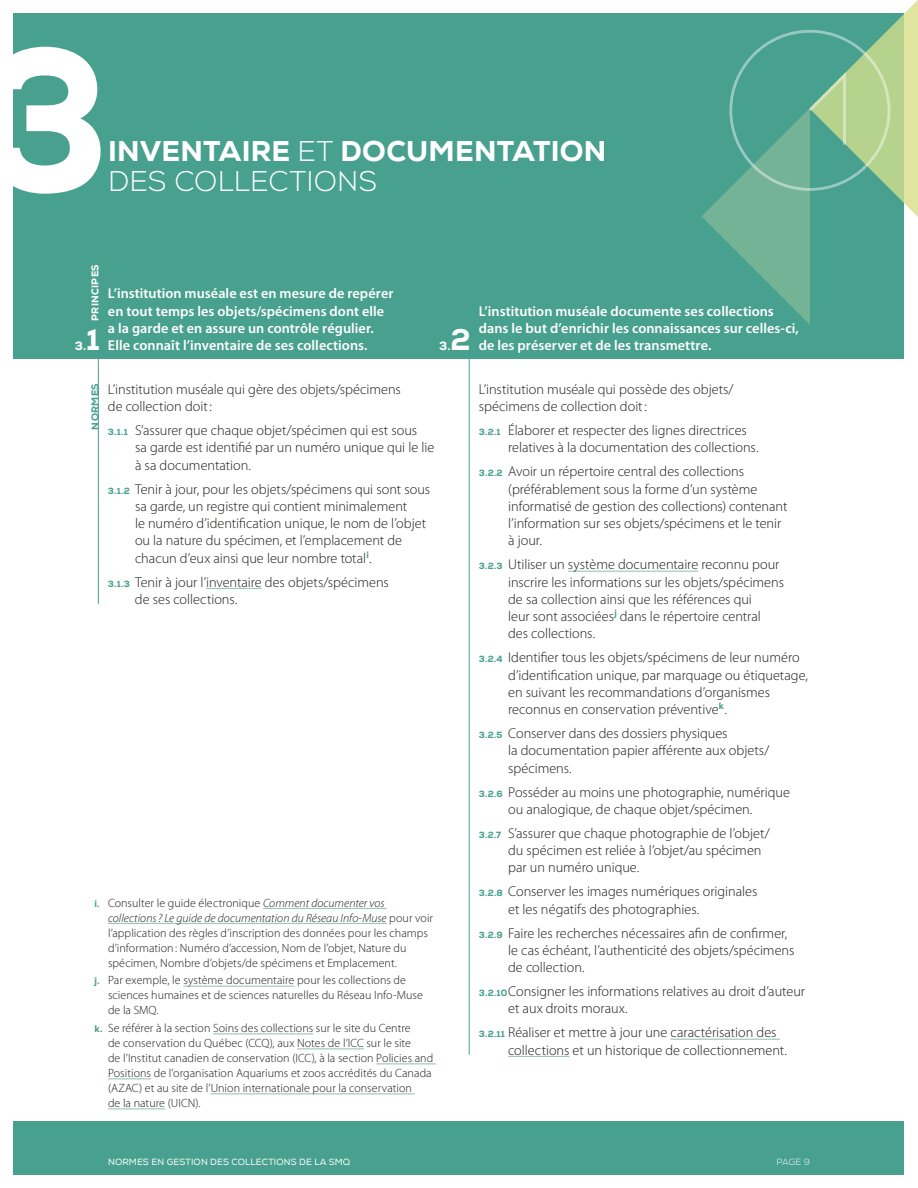
<style>
.page{position:relative;width:918px;height:1188px;background:#fff}
.page>*{position:absolute;margin:0;border:0;box-sizing:border-box;transform-origin:0 0}
.t1{font:800 202.5px "Nexa";color:#fff;scale:.92 1}
.t2{font:800 30px "Nexa";color:#fff}
.t3{font:800 28.5px "Nexa";letter-spacing:.01em;color:#fff}
.t4{font:300 28.5px "Nexa";letter-spacing:.005em;color:#fff}
.t5{font:300 14.25px/17.2px "Myriad Pro";color:#1c1c1a}
.t6{font:600 14.25px/17.2px "Myriad Pro";letter-spacing:.005em;color:#fff}
.t7{font:300 12px/15px "Myriad Pro";letter-spacing:.005em;color:#1c1c1a}
.t8{font:800 12px "Nexa";color:#fff}
.t9{font:800 9.75px "Nexa";letter-spacing:.03em;color:#fff}
.t10{font:800 9.75px "Nexa";letter-spacing:.035em;color:#48a08f}
.t11{font:9px "Nexa";letter-spacing:.015em;color:#fff}
.t12{font:300 9px "Nexa";color:#fff}
.s1{font-weight:300}
.s2{font-family:"Nexa";font-weight:800;font-size:9px;color:#48a08f}
.s3{font-family:"Nexa";font-weight:800;font-size:9.75px;color:#48a08f}
.s4{font-style:italic}
</style>
<div class="page">
<div style="left:14px;top:14px;width:890px;height:345px;background:#48a08f"></div>
<div style="left:14px;top:1121px;width:890px;height:53px;background:#48a08f"></div>
<svg style="left:702px;top:0;width:216px;height:325px"></svg>
<hr style="left:206px;top:588px;width:56px;height:1px;background:#9cc5bb">
<hr style="left:568px;top:571px;width:130px;height:1px;background:#9cc5bb">
<hr style="left:671px;top:1039px;width:109px;height:1px;background:#9cc5bb">
<hr style="left:508px;top:1056px;width:61px;height:1px;background:#9cc5bb">
<hr style="left:98px;top:357px;width:1px;height:247px;background:#48a08f">
<hr style="left:469px;top:357px;width:1px;height:698px;background:#48a08f">
<hr style="left:263px;top:908px;width:124px;height:1px;background:#9cc5bb">
<hr style="left:108px;top:923px;width:279px;height:1px;background:#9cc5bb">
<hr style="left:183px;top:986px;width:111px;height:1px;background:#9cc5bb">
<hr style="left:213px;top:1033px;width:100px;height:1px;background:#9cc5bb">
<hr style="left:297px;top:1048px;width:67px;height:1px;background:#9cc5bb">
<hr style="left:376px;top:1063px;width:60px;height:1px;background:#9cc5bb">
<hr style="left:108px;top:1078px;width:43px;height:1px;background:#9cc5bb">
<hr style="left:211px;top:1093px;width:204px;height:1px;background:#9cc5bb">
<hr style="left:108px;top:1108px;width:57px;height:1px;background:#9cc5bb">
<h1 class="t1" style="left:-17px;top:-8px;width:139px">3</h1>
<h3 class="t3" style="left:108px;top:133px;width:500px">INVENTAIRE <span class="s1">ET</span> DOCUMENTATION</h3>
<h3 class="t4" style="left:108px;top:164px;width:271px">DES COLLECTIONS</h3>
<p class="t9" style="left:89px;top:321px;width:58px;rotate:-90deg">PRINCIPES</p>
<h2 class="t2" style="left:86px;top:320px;width:15px">1</h2>
<p class="t8" style="left:75px;top:338px;width:13px">3.</p>
<p class="t6" style="left:108px;top:285px;width:287px">L’institution muséale est en mesure de repérer en tout temps les objets/spécimens dont elle a la garde et en assure un contrôle régulier.<br>Elle connaît l’inventaire de ses collections.</p>
<h2 class="t2" style="left:450px;top:320px;width:22px">2</h2>
<p class="t8" style="left:439px;top:338px;width:13px">3.</p>
<p class="t6" style="left:479px;top:302px;width:322px">L’institution muséale documente ses collections dans le but d’enrichir les connaissances sur celles-ci, de les préserver et de les transmettre.</p>
<p class="t10" style="left:89px;top:430px;width:48px;rotate:-90deg">NORMES</p>
<p class="t5" style="left:108px;top:381px;width:294px">L’institution muséale qui gère des objets/spécimens de collection doit:</p>
<p class="t5" style="left:135px;top:422px;width:301px;text-indent:-27px"><span class="s2">3.1.1</span> S’assurer que chaque objet/spécimen qui est sous<br>sa garde est identifié par un numéro unique qui le lie à sa documentation.</p>
<p class="t5" style="left:135px;top:480px;width:297px;text-indent:-27px"><span class="s2">3.1.2</span> Tenir à jour, pour les objets/spécimens qui sont sous sa garde, un registre qui contient minimalement<br>le numéro d’identification unique, le nom de l’objet ou la nature du spécimen, et l’emplacement de chacun d’eux ainsi que leur nombre total<sup>i</sup>.</p>
<p class="t5" style="left:135px;top:573px;width:255px;text-indent:-27px"><span class="s2">3.1.3</span> Tenir à jour l’inventaire des objets/spécimens de ses collections.</p>
<p class="t7" style="left:108px;top:895px;width:327px;text-indent:-14px"><span class="s3">i.</span> Consulter le guide électronique <span class="s4">Comment documenter vos collections? Le guide de documentation du Réseau Info-Muse</span> pour voir l’application des règles d’inscription des données pour les champs d’information: Numéro d’accession, Nom de l’objet, Nature du spécimen, Nombre d’objets/de spécimens et Emplacement.</p>
<p class="t7" style="left:108px;top:973px;width:317px;text-indent:-14px"><span class="s3">j.</span> Par exemple, le système documentaire pour les collections de sciences humaines et de sciences naturelles du Réseau Info-Muse de la SMQ.</p>
<p class="t7" style="left:108px;top:1021px;width:327px;text-indent:-14px"><span class="s3">k.</span> Se référer à la section Soins des collections sur le site du Centre<br>de conservation du Québec (CCQ), aux Notes de l’ICC sur le site<br>de l’Institut canadien de conservation (ICC), à la section Policies and Positions de l’organisation Aquariums et zoos accrédités du Canada (AZAC) et au site de l’Union internationale pour la conservation<br>de la nature (UICN).</p>
<p class="t5" style="left:479px;top:381px;width:256px">L’institution muséale qui possède des objets/ spécimens de collection doit:</p>
<p class="t5" style="left:508px;top:422px;width:252px;text-indent:-29px"><span class="s2">3.2.1</span> Élaborer et respecter des lignes directrices relatives à la documentation des collections.</p>
<p class="t5" style="left:508px;top:463px;width:281px;text-indent:-29px"><span class="s2">3.2.2</span> Avoir un répertoire central des collections (préférablement sous la forme d’un système informatisé de gestion des collections) contenant l’information sur ses objets/spécimens et le tenir à jour.</p>
<p class="t5" style="left:508px;top:556px;width:277px;text-indent:-29px"><span class="s2">3.2.3</span> Utiliser un système documentaire reconnu pour inscrire les informations sur les objets/spécimens de sa collection ainsi que les références qui<br>leur sont associées<sup>j</sup> dans le répertoire central des collections.</p>
<p class="t5" style="left:508px;top:649px;width:301px;text-indent:-29px"><span class="s2">3.2.4</span> Identifier tous les objets/spécimens de leur numéro d’identification unique, par marquage ou étiquetage, en suivant les recommandations d’organismes reconnus en conservation préventive<sup>k</sup>.</p>
<p class="t5" style="left:508px;top:725px;width:263px;text-indent:-29px"><span class="s2">3.2.5</span> Conserver dans des dossiers physiques<br>la documentation papier afférente aux objets/ spécimens.</p>
<p class="t5" style="left:479px;top:783px;width:313px;text-align:center"><span class="s2">3.2.6</span> Posséder au moins une photographie, numérique ou analogique, de chaque objet/spécimen.</p>
<p class="t5" style="left:508px;top:825px;width:263px;text-indent:-29px"><span class="s2">3.2.7</span> S’assurer que chaque photographie de l’objet/ du spécimen est reliée à l’objet/au spécimen par un numéro unique.</p>
<p class="t5" style="left:508px;top:883px;width:251px;text-indent:-29px"><span class="s2">3.2.8</span> Conserver les images numériques originales et les négatifs des photographies.</p>
<p class="t5" style="left:508px;top:924px;width:288px;text-indent:-29px"><span class="s2">3.2.9</span> Faire les recherches nécessaires afin de confirmer, le cas échéant, l’authenticité des objets/spécimens de collection.</p>
<p class="t5" style="left:508px;top:983px;width:298px;text-indent:-29px"><span class="s2">3.2.10</span>Consigner les informations relatives au droit d’auteur et aux droits moraux.</p>
<p class="t5" style="left:508px;top:1024px;width:280px;text-indent:-29px"><span class="s2">3.2.11</span> Réaliser et mettre à jour une caractérisation des collections et un historique de collectionnement.</p>
<p class="t11" style="left:108px;top:1157px;width:244px">NORMES EN GESTION DES COLLECTIONS DE LA SMQ</p>
<p class="t12" style="left:776px;top:1157px;width:35px">PAGE 9</p>
</div>
